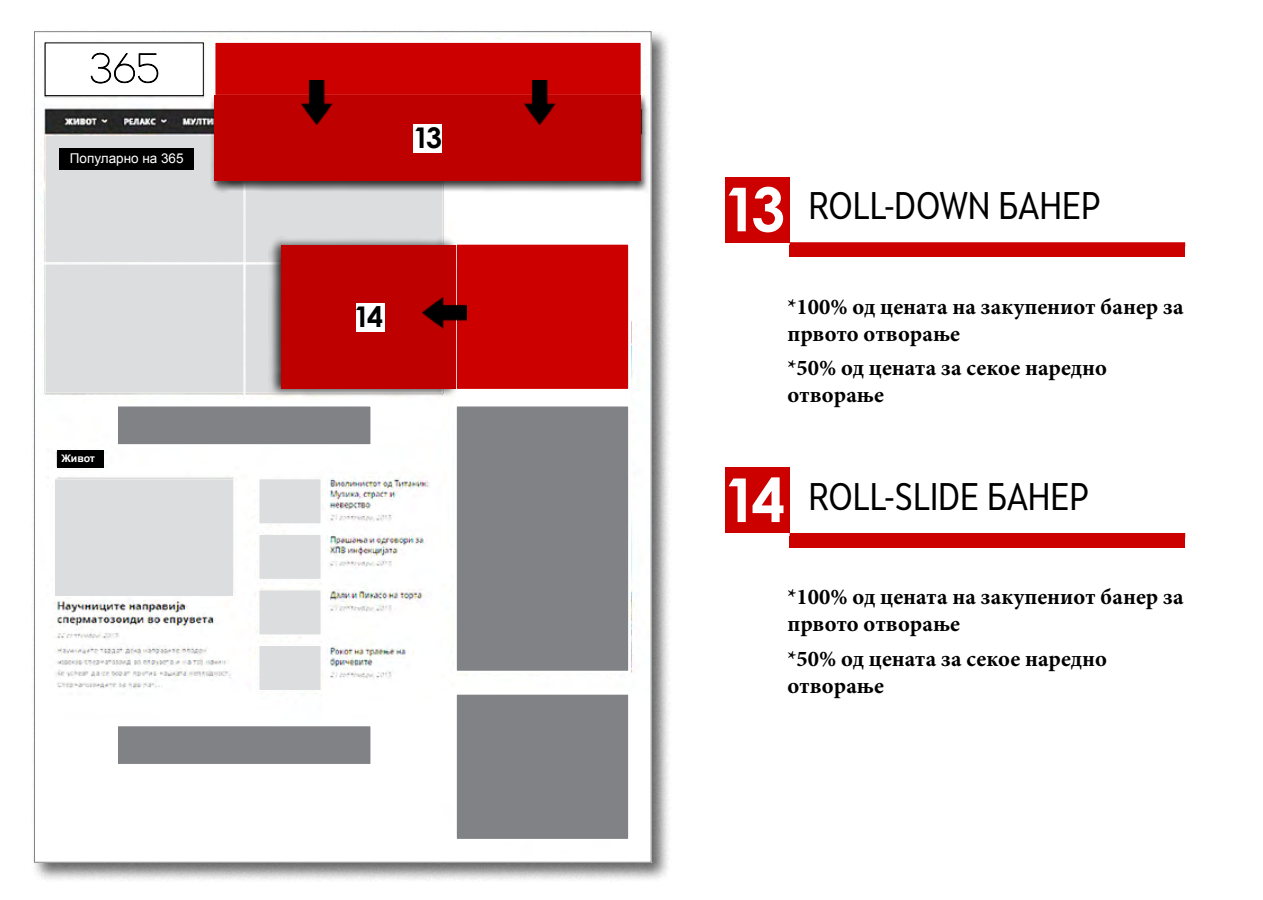
<style>
.page{position:relative;width:1263px;height:900px;background:#fff}
.page>*{position:absolute;margin:0;border:0;box-sizing:border-box;transform-origin:0 0}
.t1{font:36px "Skola Sans Cn";color:#000}
.t2{font:700 28.5px "Century Gothic";color:#000}
.t3{font:700 22.5px/27px "Minion Pro";color:#000}
.t4{font:13.5px "Arial";color:#fff}
.t5{font:700 10.5px "Arial";letter-spacing:-.005em;color:#fff}
.s1{font-family:"Century Gothic";font-weight:700;font-size:60.6px;color:#fff}
</style>
<div class="page">
<div style="left:31px;top:28px;width:641px;height:854px;background:#000;opacity:.6"></div>
<img style="left:36px;top:33px;width:614px;height:828px">
<div style="left:454px;top:175px;width:177px;height:259px;background:#fff"></div>
<div style="left:213px;top:40px;width:430px;height:58px;background:#cd0000;border:3px solid #fff"></div>
<div style="left:454px;top:692px;width:177px;height:150px;background:#808285;border:3px solid #fff"></div>
<div style="left:454px;top:404px;width:177px;height:270px;background:#808285;border:3px solid #fff"></div>
<div style="left:54px;top:478px;width:180px;height:119px;background:#dcddde"></div>
<svg style="left:258px;top:478px;width:64px;height:46px;background:#dedfe0"></svg>
<svg style="left:258px;top:534px;width:64px;height:46px;background:#dedfe0"></svg>
<svg style="left:258px;top:589px;width:64px;height:47px;background:#dfe0e1"></svg>
<svg style="left:258px;top:645px;width:64px;height:46px;background:#dedfe0"></svg>
<div style="left:45px;top:135px;width:398px;height:259px;background:#dcddde"></div>
<div style="left:45px;top:43px;width:158px;height:53px;background:#fff"></div>
<div style="left:45px;top:43px;width:159px;height:53px;border:1px solid #000"></div>
<svg style="left:90px;top:52px;width:69px;height:32px"></svg>
<div style="left:115px;top:404px;width:258px;height:43px;background:#808285;border:3px solid #fff"></div>
<div style="left:115px;top:723px;width:258px;height:44px;background:#808285;border:3px solid #fff"></div>
<div style="left:59px;top:148px;width:135px;height:22px;background:#000"></div>
<div style="left:57px;top:450px;width:47px;height:18px;background:#000"></div>
<div style="left:210px;top:95px;width:439px;height:98px;background:#000;opacity:.75"></div>
<div style="left:214px;top:95px;width:427px;height:86px;background:#be0000"></div>
<img style="left:525px;top:80px;width:31px;height:44px">
<img style="left:302px;top:80px;width:31px;height:44px">
<div style="left:413px;top:124px;width:29px;height:28px;background:#fff"></div>
<div style="left:454px;top:242px;width:177px;height:150px;background:#cd0000;border:3px solid #fff"></div>
<div style="left:269px;top:237px;width:191px;height:160px;background:#000;opacity:.75"></div>
<div style="left:281px;top:245px;width:175px;height:144px;background:#be0000"></div>
<div style="left:356px;top:303px;width:28px;height:28px;background:#fff"></div>
<img style="left:423px;top:297px;width:44px;height:32px">
<div style="left:790px;top:246px;width:395px;height:11px;background:#cd0000"></div>
<div style="left:726px;top:177px;width:64px;height:65px;background:#cd0000"></div>
<div style="left:790px;top:242px;width:395px;height:5px;background:#cd0000"></div>
<div style="left:790px;top:536px;width:395px;height:12px;background:#cd0000"></div>
<div style="left:726px;top:468px;width:64px;height:65px;background:#cd0000"></div>
<div style="left:790px;top:533px;width:395px;height:5px;background:#cd0000"></div>
<p class="t4" style="left:70px;top:150px;width:115px">Популарно на 365</p>
<p class="t5" style="left:62px;top:452px;width:35px">Живот</p>
<p class="t2" style="left:413px;top:116px;width:31px">13</p>
<p class="t2" style="left:354px;top:295px;width:31px">14</p>
<h1 class="t1" style="left:723px;top:184px;width:379px"><span class="s1">13</span> ROLL-DOWN БАНЕР</h1>
<p class="t3" style="left:788px;top:293px;width:398px">*100% од цената на закупениот банер за првото отворање</p>
<p class="t3" style="left:788px;top:354px;width:321px">*50% од цената за секое наредно отворање</p>
<h1 class="t1" style="left:723px;top:475px;width:368px"><span class="s1">14</span> ROLL-SLIDE БАНЕР</h1>
<p class="t3" style="left:788px;top:583px;width:398px">*100% од цената на закупениот банер за првото отворање</p>
<p class="t3" style="left:788px;top:645px;width:321px">*50% од цената за секое наредно отворање</p>
</div>
